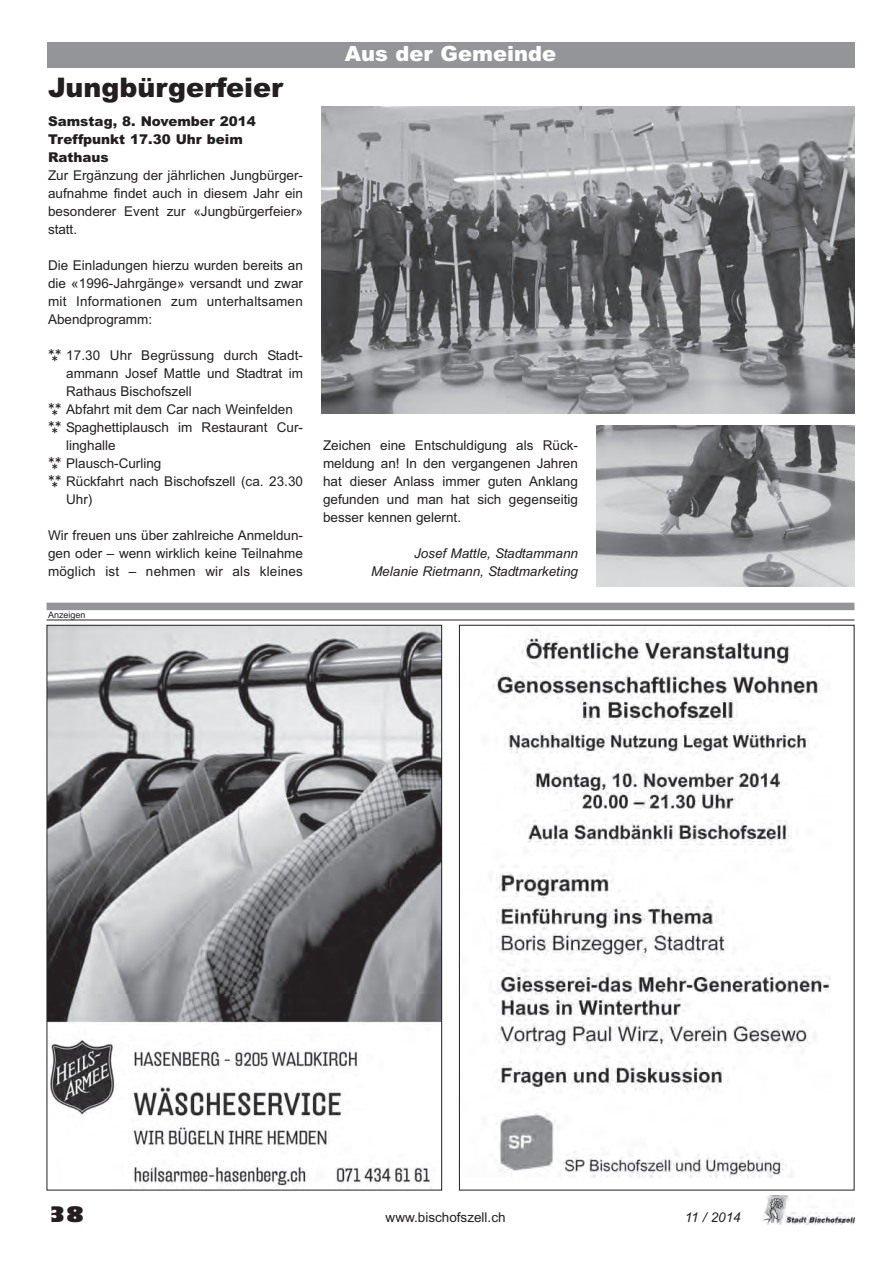
<style>
.page{position:relative;width:893px;height:1263px;background:#fff}
.page>*{position:absolute;margin:0;border:0;box-sizing:border-box;transform-origin:0 0}
.t1{font:900 27px "Arial";color:#231f20}
.t2{font:900 21px "Arial";color:#fff}
.t3{font:800 21px "Gill Sans";color:#231f20}
.t4{font:13.5px/18px "Arial";color:#231f20;text-align:justify}
.t5{font:italic 13.5px/18px "Arial";color:#231f20;text-align:right}
.t6{font:900 13.5px/18px "Arial";color:#231f20}
.t7{font:9px "Arial";color:#231f20}
</style>
<div class="page">
<img style="left:763px;top:1196px;width:91px;height:28px">
<div style="left:47px;top:42px;width:807px;height:26px;background:#939598"></div>
<svg style="left:46px;top:619px;width:809px;height:572px"></svg>
<div style="left:47px;top:603px;width:807px;height:7px;background:#939598"></div>
<img style="left:322px;top:106px;width:532px;height:307px">
<img style="left:596px;top:425px;width:258px;height:162px">
<h1 class="t1" style="left:48px;top:68px;width:237px">Jungbürgerfeier</h1>
<p class="t6" style="left:48px;top:112px;width:209px">Samstag, 8. November 2014<br>Treffpunkt 17.30 Uhr beim<br>Rathaus</p>
<p class="t4" style="left:48px;top:166px;width:256px">Zur Ergänzung der jährlichen Jungbürger&shy;aufnahme findet auch in diesem Jahr ein besonderer Event zur «Jungbürgerfeier» statt.</p>
<p class="t4" style="left:48px;top:256px;width:256px">Die Einladungen hierzu wurden bereits an die «1996-Jahrgänge» versandt und zwar mit Informationen zum unterhaltsamen Abendprogramm:</p>
<p class="t4" style="left:66px;top:346px;width:238px;text-indent:-18px">❖ 17.30 Uhr Begrüssung durch Stadt&shy;ammann Josef Mattle und Stadtrat im Rathaus Bischofszell</p>
<p class="t4" style="left:48px;top:400px;width:246px">❖ Abfahrt mit dem Car nach Weinfelden</p>
<p class="t4" style="left:66px;top:418px;width:238px;text-indent:-18px">❖ Spaghettiplausch im Restaurant Cur&shy;linghalle</p>
<p class="t4" style="left:48px;top:454px;width:115px">❖ Plausch-Curling</p>
<p class="t4" style="left:66px;top:472px;width:238px;text-indent:-18px">❖ Rückfahrt nach Bischofszell (ca. 23.30<br>Uhr)</p>
<p class="t4" style="left:48px;top:526px;width:256px">Wir freuen uns über zahlreiche Anmeldun&shy;gen oder – wenn wirklich keine Teilnahme möglich ist – nehmen wir als kleines</p>
<p class="t7" style="left:48px;top:609px;width:39px">Anzeigen</p>
<h2 class="t2" style="left:345px;top:39px;width:213px">Aus der Gemeinde</h2>
<p class="t4" style="left:323px;top:436px;width:256px">Zeichen eine Entschuldigung als Rück&shy;meldung an! In den vergangenen Jahren hat dieser Anlass immer guten Anklang gefunden und man hat sich gegenseitig besser kennen gelernt.</p>
<p class="t5" style="left:371px;top:544px;width:208px">Josef Mattle, Stadtammann<br>Melanie Rietmann, Stadtmarketing</p>
<h2 class="t3" style="left:48px;top:1201px;width:37px">38</h2>
<p class="t4" style="left:386px;top:1208px;width:122px">www.bischofszell.ch</p>
<p class="t5" style="left:685px;top:1208px;width:58px">11 / 2014</p>
</div>
